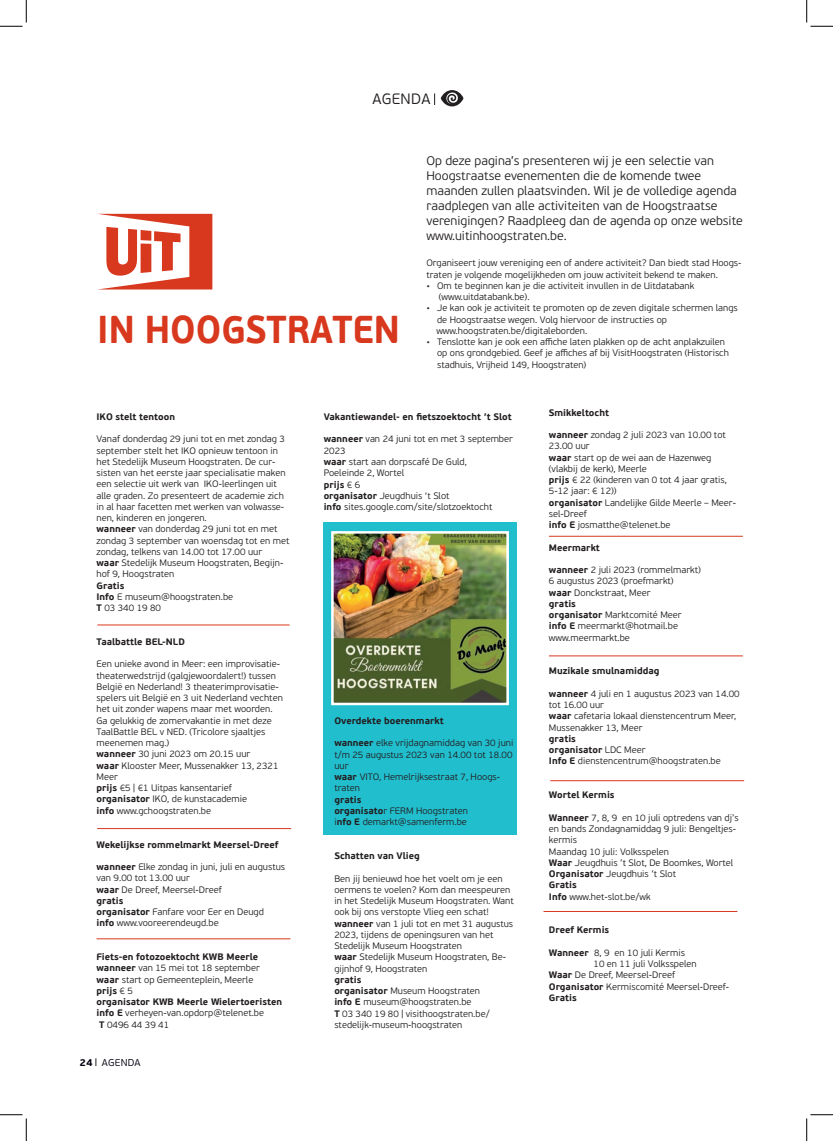
<style>
.page{position:relative;width:833px;height:1141px;background:#fff}
.page>*{position:absolute;margin:0;border:0;box-sizing:border-box;transform-origin:0 0}
.t1{font:700 38.62px "PF Beau Sans Pro";color:#d8381e;scale:.9 1}
.t2{font:300 15px "PF Beau Sans Pro";color:#231f20}
.t3{font:300 12.5px/15px "PF Beau Sans Pro";color:#231f20}
.t4{font:300 10px "PF Beau Sans Pro";color:#000010}
.t5{font:300 9.38px/11.2px "PF Beau Sans Pro";color:#231f20}
.t6{font:700 9.38px "PF Beau Sans Pro";color:#231f20}
.s1{font-weight:700}
</style>
<div class="page">
<div style="left:323px;top:522px;width:193px;height:313px;background:#21bece"></div>
<svg style="left:434px;top:90px;width:29px;height:16px"></svg>
<hr style="left:97px;top:828px;width:194px;height:1px;background:#d8381e">
<svg style="left:99px;top:214px;width:113px;height:75px"></svg>
<hr style="left:97px;top:624px;width:192px;height:1px;background:#d8381e">
<hr style="left:550px;top:780px;width:193px;height:1px;background:#d8381e">
<hr style="left:548px;top:536px;width:194px;height:1px;background:#d8381e">
<hr style="left:96px;top:938px;width:194px;height:1px;background:#d8381e">
<hr style="left:548px;top:655px;width:194px;height:1px;background:#d8381e">
<img style="left:334px;top:534px;width:171px;height:168px">
<div style="left:331px;top:531px;width:177px;height:174px;border:2px solid #fff"></div>
<hr style="left:543px;top:911px;width:194px;height:1px;background:#d8381e">
<svg style="left:0;top:0;width:27px;height:27px"></svg>
<svg style="left:0;top:1114px;width:27px;height:26px"></svg>
<svg style="left:806px;top:0;width:26px;height:27px"></svg>
<svg style="left:806px;top:1114px;width:26px;height:26px"></svg>
<h2 class="t2" style="left:372px;top:91px;width:60px">AGENDA</h2>
<h1 class="t1" style="left:97px;top:305px;width:338px">IN HOOGSTRATEN</h1>
<p class="t3" style="left:426px;top:153px;width:318px">Op deze pagina’s presenteren wij je een selectie van Hoogstraatse evenementen die de komende twee maanden zullen plaatsvinden. Wil je de volledige agenda raadplegen van alle activiteiten van de Hoogstraatse verenigingen? Raadpleeg dan de agenda op onze website www.uitinhoogstraten.be.</p>
<p class="t5" style="left:426px;top:257px;width:316px">Organiseert jouw vereniging een of andere activiteit? Dan biedt stad Hoogs&shy;traten je volgende mogelijkheden om jouw activiteit bekend te maken.</p>
<p class="t5" style="left:438px;top:280px;width:257px;text-indent:-12px">• Om te beginnen kan je die activiteit invullen in de Uitdatabank (www.uitdatabank.be).</p>
<p class="t5" style="left:436px;top:302px;width:303px;text-indent:-10px">• Je kan ook je activiteit te promoten op de zeven digitale schermen langs de Hoogstraatse wegen. Volg hiervoor de instructies op www.hoogstraten.be/digitaleborden.</p>
<p class="t5" style="left:437px;top:336px;width:293px;text-indent:-11px">• Tenslotte kan je ook een affiche laten plakken op de acht anplakzuilen op ons grondgebied. Geef je affiches af bij VisitHoogstraten (Historisch stadhuis, Vrijheid 149, Hoogstraten)</p>
<p class="t6" style="left:96px;top:410px;width:80px">IKO stelt tentoon</p>
<p class="t5" style="left:96px;top:433px;width:194px">Vanaf donderdag 29 juni tot en met zondag 3 september stelt het IKO opnieuw tentoon in het Stedelijk Museum Hoogstraten. De cur&shy;sisten van het eerste jaar specialisatie maken een selectie uit werk van IKO-leerlingen uit alle graden. Zo presenteert de academie zich in al haar facetten met werken van volwasse&shy;nen, kinderen en jongeren.<br><span class="s1">wanneer</span> van donderdag 29 juni tot en met zondag 3 september van woensdag tot en met zondag, telkens van 14.00 tot 17.00 uur<br><span class="s1">waar</span> Stedelijk Museum Hoogstraten, Begijn&shy;hof 9, Hoogstraten</p>
<p class="t5" style="left:96px;top:580px;width:138px"><span class="s1">Gratis<br>Info</span> E museum@hoogstraten.be<br><span class="s1">T</span> 03 340 19 80</p>
<p class="t6" style="left:96px;top:635px;width:90px">Taalbattle BEL-NLD</p>
<p class="t5" style="left:96px;top:658px;width:188px">Een unieke avond in Meer: een improvisatie&shy;theaterwedstrijd (galgjewoordalert!) tussen België en Nederland! 3 theaterimprovisatie&shy;spelers uit België en 3 uit Nederland vechten het uit zonder wapens maar met woorden.<br>Ga gelukkig de zomervakantie in met deze TaalBattle BEL v NED. (Tricolore sjaaltjes meenemen mag.)<br><span class="s1">wanneer</span> 30 juni 2023 om 20.15 uur<br><span class="s1">waar</span> Klooster Meer, Mussenakker 13, 2321<br>Meer<br><span class="s1">prijs</span> €5 | €1 Uitpas kansentarief <span class="s1">organisator</span> IKO, de kunstacademie<br><span class="s1">info</span> www.gchoogstraten.be</p>
<p class="t6" style="left:96px;top:838px;width:184px">Wekelijkse rommelmarkt Meersel-Dreef</p>
<p class="t5" style="left:96px;top:861px;width:190px"><span class="s1">wanneer</span> Elke zondag in juni, juli en augustus van 9.00 tot 13.00 uur<br><span class="s1">waar</span> De Dreef, Meersel-Dreef<br><span class="s1">gratis<br>organisator</span> Fanfare voor Eer en Deugd<br><span class="s1">info</span> www.vooreerendeugd.be</p>
<p class="t5" style="left:96px;top:951px;width:187px"><span class="s1">Fiets-en fotozoektocht KWB Meerle wanneer</span> van 15 mei tot 18 september <span class="s1">waar</span> start op Gemeenteplein, Meerle<br><span class="s1">prijs</span> € 5<br><span class="s1">organisator KWB Meerle Wielertoeristen info E</span> verheyen-van.opdorp@telenet.be<br><span class="s1">T</span> 0496 44 39 41</p>
<p class="t4" style="left:79px;top:1056px;width:63px"><span class="s1">24</span> AGENDA</p>
<p class="t6" style="left:323px;top:411px;width:189px">Vakantiewandel- en fietszoektocht ’t Slot</p>
<p class="t5" style="left:323px;top:434px;width:191px"><span class="s1">wanneer</span> van 24 juni tot en met 3 september<br>2023<br><span class="s1">waar</span> start aan dorpscafé De Guld,<br>Poeleinde 2, Wortel<br><span class="s1">prijs</span> € 6<br><span class="s1">organisator</span> Jeugdhuis ‘t Slot<br><span class="s1">info</span> sites.google.com/site/slotzoektocht</p>
<p class="t6" style="left:334px;top:714px;width:111px">Overdekte boerenmarkt</p>
<p class="t5" style="left:334px;top:737px;width:180px"><span class="s1">wanneer</span> elke vrijdagnamiddag van 30 juni t/m 25 augustus 2023 van 14.00 tot 18.00 uur<br><span class="s1">waar</span> VITO, Hemelrijksestraat 7, Hoogs&shy;traten</p>
<p class="t5" style="left:334px;top:794px;width:135px"><span class="s1">gratis<br>organisato</span>r FERM Hoogstraten i<span class="s1">nfo E</span> demarkt@samenferm.be</p>
<p class="t6" style="left:334px;top:849px;width:87px">Schatten van Vlieg</p>
<p class="t5" style="left:334px;top:872px;width:181px">Ben jij benieuwd hoe het voelt om je een oermens te voelen? Kom dan meespeuren in het Stedelijk Museum Hoogstraten. Want ook bij ons verstopte Vlieg een schat! <span class="s1">wanneer</span> van 1 juli tot en met 31 augustus 2023, tijdens de openingsuren van het Stedelijk Museum Hoogstraten<br><span class="s1">waar</span> Stedelijk Museum Hoogstraten, Be&shy;gijnhof 9, Hoogstraten</p>
<p class="t5" style="left:334px;top:974px;width:157px"><span class="s1">gratis<br>organisator</span> Museum Hoogstraten <span class="s1">info E</span> museum@hoogstraten.be<br><span class="s1">T</span> 03 340 19 80 | visithoogstraten.be/ stedelijk-museum-hoogstraten</p>
<p class="t6" style="left:548px;top:406px;width:62px">Smikkeltocht</p>
<p class="t5" style="left:548px;top:429px;width:188px"><span class="s1">wanneer</span> zondag 2 juli 2023 van 10.00 tot<br>23.00 uur<br><span class="s1">waar</span> start op de wei aan de Hazenweg (vlakbij de kerk), Meerle<br><span class="s1">prijs</span> € 22 (kinderen van 0 tot 4 jaar gratis,<br>5-12 jaar: € 12))<br><span class="s1">organisator</span> Landelijke Gilde Meerle – Meer&shy;sel-Dreef<br><span class="s1">info E</span> josmatthe@telenet.be</p>
<p class="t6" style="left:548px;top:541px;width:52px">Meermarkt</p>
<p class="t5" style="left:548px;top:564px;width:153px"><span class="s1">wanneer</span> 2 juli 2023 (rommelmarkt)<br>6 augustus 2023 (proefmarkt)<br><span class="s1">waar</span> Donckstraat, Meer<br><span class="s1">gratis<br>organisator</span> Marktcomité Meer <span class="s1">info E</span> meermarkt@hotmail.be www.meermarkt.be</p>
<p class="t6" style="left:548px;top:665px;width:112px">Muzikale smulnamiddag</p>
<p class="t5" style="left:548px;top:688px;width:192px"><span class="s1">wanneer</span> 4 juli en 1 augustus 2023 van 14.00 tot 16.00 uur<br><span class="s1">waar</span> cafetaria lokaal dienstencentrum Meer,<br>Mussenakker 13, Meer</p>
<p class="t5" style="left:548px;top:733px;width:173px"><span class="s1">gratis<br>organisator</span> LDC Meer<br><span class="s1">Info E</span> dienstencentrum@hoogstraten.be</p>
<p class="t6" style="left:548px;top:789px;width:67px">Wortel Kermis</p>
<p class="t5" style="left:548px;top:812px;width:191px"><span class="s1">Wanneer</span> 7, 8, 9 en 10 juli optredens van dj’s en bands Zondagnamiddag 9 juli: Bengeltjes&shy;kermis<br>Maandag 10 juli: Volksspelen<br><span class="s1">Waar</span> Jeugdhuis ’t Slot, De Boomkes, Wortel<br><span class="s1">Organisator</span> Jeugdhuis ’t Slot<br><span class="s1">Gratis<br>Info</span> www.het-slot.be/wk</p>
<p class="t6" style="left:548px;top:924px;width:62px">Dreef Kermis</p>
<p class="t5" style="left:548px;top:947px;width:137px"><span class="s1">Wanneer</span> 8, 9 en 10 juli Kermis</p>
<p class="t5" style="left:593px;top:958px;width:105px">10 en 11 juli Volksspelen</p>
<p class="t5" style="left:548px;top:969px;width:128px"><span class="s1">Waar</span> De Dreef, Meersel-Dreef</p>
<p class="t5" style="left:548px;top:980px;width:182px"><span class="s1">Organisator</span> Kermiscomité Meersel-Dreef-</p>
<p class="t6" style="left:548px;top:991px;width:29px">Gratis</p>
</div>
